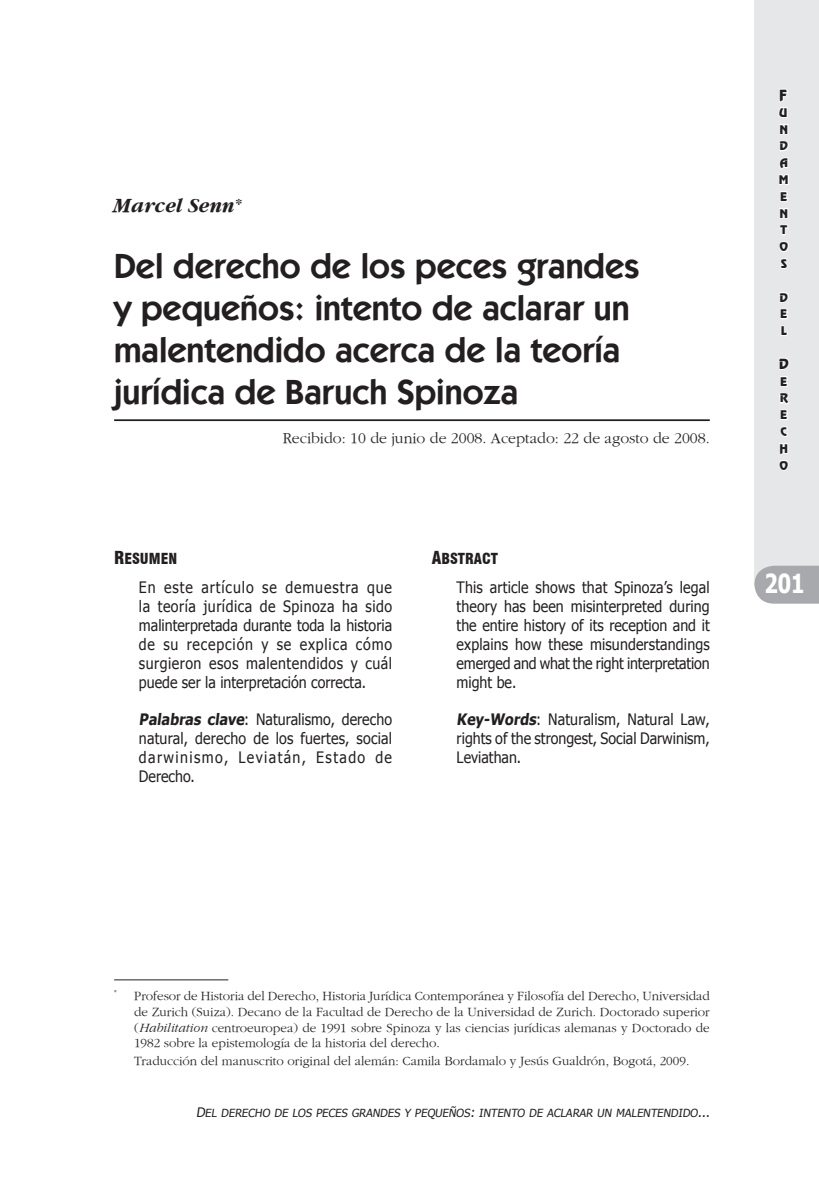
<style>
.page{position:relative;width:819px;height:1191px;background:#fff}
.page>*{position:absolute;margin:0;border:0;box-sizing:border-box;transform-origin:0 0}
.t1{font:600 35px/42px "Kabel IT Cby BT";color:#231f20}
.t2{font:700 26.25px "Tahoma";color:#fff;scale:.8 1}
.t3{font:italic 700 21px "Gourmand";color:#231f20}
.t4{font:15.75px/18.9px "Tahoma";color:#231f20;text-align:justify;scale:.9 1}
.t5{font:15.75px "Gourmand";color:#231f20}
.t6{font:900 condensed 14.88px "Swiss 721 BT";color:#231f20}
.t7{font:14px "Revue BT";color:#231f20}
.t8{font:13.12px/15.8px "Gourmand";color:#231f20;text-align:justify}
.t9{font:11.9px/16.8px "Revue BT";color:#231f20;text-align:justify}
.t10{font:11.2px "Tahoma";color:#231f20}
.s1{font-weight:400;font-style:normal}
.s2{font-size:17.5px}
.s3{font-weight:700}
.s4{font-style:italic}
.s5{font-size:13.12px}
</style>
<div class="page">
<div style="left:754px;top:0;width:65px;height:585px;background:#e6e7e9"></div>
<svg style="left:778px;top:89px;width:11px;height:180px"></svg>
<svg style="left:779px;top:292px;width:10px;height:44px"></svg>
<svg style="left:778px;top:358px;width:11px;height:113px"></svg>
<svg style="left:754px;top:566px;width:65px;height:37px;background:#acadb1"></svg>
<hr style="left:114px;top:419px;width:595px;height:2px;background:#231f20">
<hr style="left:114px;top:979px;width:114px;height:1px;background:#231f20">
<h3 class="t3" style="left:114px;top:193px;width:130px">Marcel Senn<span class="s1">*</span></h3>
<h1 class="t1" style="left:114px;top:245px;width:527px">Del derecho de los peces grandes y pequeños: intento de aclarar un malentendido acerca de la teoría jurídica de Baruch Spinoza</h1>
<p class="t5" style="left:283px;top:430px;width:428px">Recibido: 10 de junio de 2008. Aceptado: 22 de agosto de 2008.</p>
<p class="t6" style="left:114px;top:550px;width:65px"><span class="s2">R</span>ESUMEN</p>
<p class="t4" style="left:139px;top:577px;width:283px">En este artículo se demuestra que la teoría jurídica de Spinoza ha sido malinterpretada durante toda la historia de su recepción y se explica cómo surgieron esos malentendidos y cuál puede ser la interpretación correcta.</p>
<p class="t4" style="left:139px;top:709px;width:283px"><span class="s3">Palabras clave</span>: Naturalismo, derecho natural, derecho de los fuertes, social darwinismo, Leviatán, Estado de Derecho.</p>
<p class="t6" style="left:432px;top:550px;width:68px"><span class="s2">A</span>BSTRACT</p>
<p class="t4" style="left:456px;top:577px;width:283px">This article shows that Spinoza’s legal theory has been misinterpreted during the entire history of its reception and it explains how these misunderstandings emerged and what the right interpretation might be.</p>
<p class="t4" style="left:456px;top:709px;width:283px"><span class="s3">Key-Words</span>: Naturalism, Natural Law, rights of the strongest, Social Darwinism, Leviathan.</p>
<p class="t7" style="left:779px;top:86px;width:10px">F</p>
<p class="t9" style="left:779px;top:104px;width:11px">U N D A M E N T O S</p>
<p class="t9" style="left:779px;top:289px;width:10px">D E L</p>
<p class="t7" style="left:778px;top:355px;width:11px">D</p>
<p class="t9" style="left:779px;top:373px;width:10px">E R E C H O</p>
<h2 class="t2" style="left:764px;top:565px;width:52px">201</h2>
<p class="t8" style="left:134px;top:988px;width:577px;text-indent:-20px"><sup>*</sup> Profesor de Historia del Derecho, Historia Jurídica Contemporánea y Filosofía del Derecho, Universidad de Zurich (Suiza). Decano de la Facultad de Derecho de la Universidad de Zurich. Doctorado superior (<span class="s4">Habilitation</span> centroeuropea) de 1991 sobre Spinoza y las ciencias jurídicas alemanas y Doctorado de 1982 sobre la epistemología de la historia del derecho.</p>
<p class="t8" style="left:134px;top:1053px;width:557px">Traducción del manuscrito original del alemán: Camila Bordamalo y Jesús Gualdrón, Bogotá, 2009.</p>
<p class="t10" style="left:196px;top:1105px;width:517px"><span class="s5">D</span>el derecho de los peces grandes y pequeños<span class="s5">:</span> intento de aclarar un malentendido<span class="s5">...</span></p>
</div>
